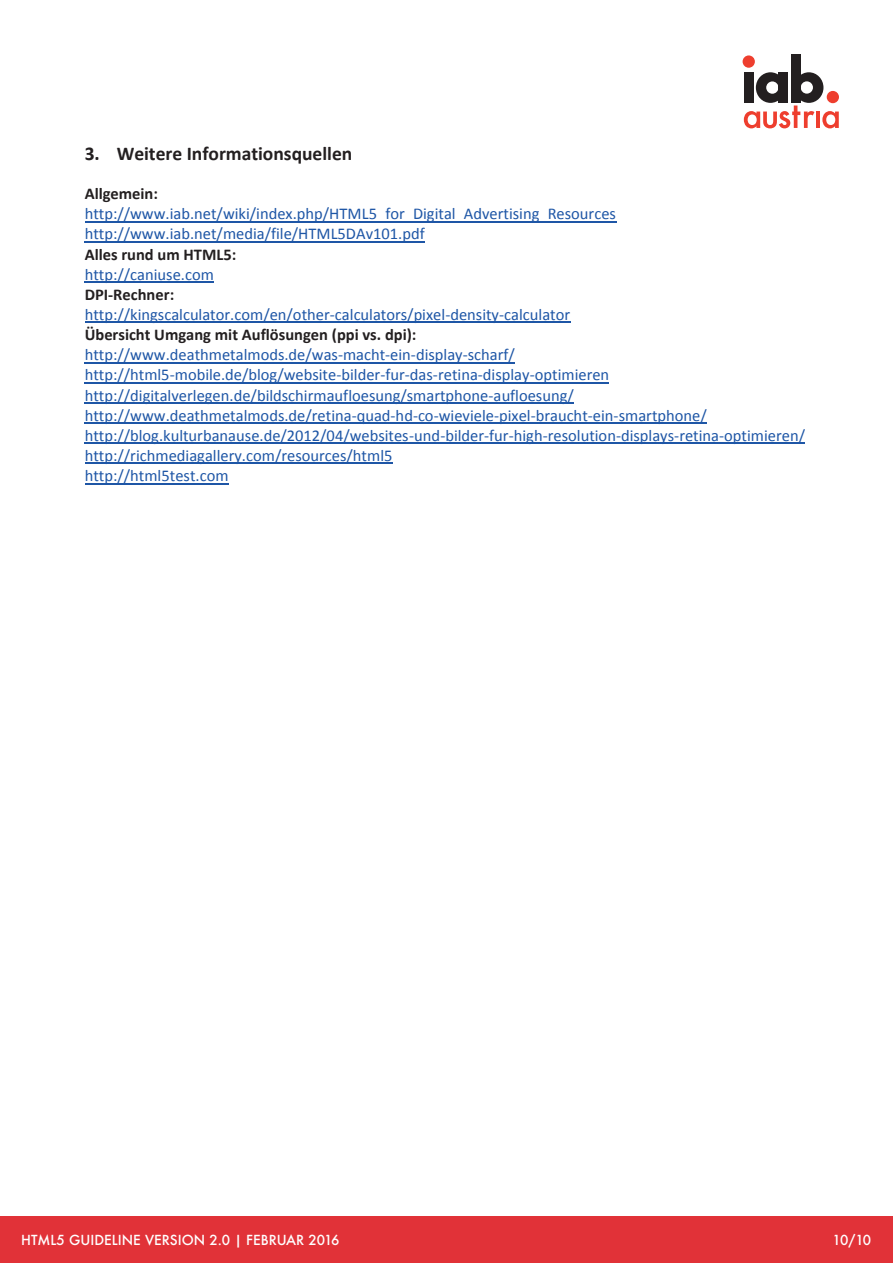
<style>
.page{position:relative;width:893px;height:1263px;background:#fff}
.page>*{position:absolute;margin:0;border:0;box-sizing:border-box;transform-origin:0 0}
.t1{font:700 19.5px "Calibri";color:#231f20}
.t2{font:16.5px/20.1px "Calibri";color:#1e56a6}
.t3{font:700 16.5px "Calibri";color:#231f20}
.t4{font:500 13.5px "Futura";color:#fff}
</style>
<div class="page">
<div style="left:0;top:1216px;width:893px;height:47px;background:#e13238"></div>
<div style="left:791px;top:55px;width:10px;height:48px;background:#231f20"></div>
<div style="left:743px;top:55px;width:12px;height:13px;background:#ee3e2e;border-radius:50%"></div>
<svg style="left:744px;top:72px;width:95px;height:56px"></svg>
<hr style="left:85px;top:221px;width:531px;height:1px;background:#1e56a6">
<hr style="left:85px;top:241px;width:340px;height:1px;background:#1e56a6">
<hr style="left:85px;top:282px;width:129px;height:1px;background:#1e56a6">
<hr style="left:85px;top:322px;width:485px;height:1px;background:#1e56a6">
<hr style="left:85px;top:362px;width:430px;height:1px;background:#1e56a6">
<hr style="left:85px;top:382px;width:524px;height:1px;background:#1e56a6">
<hr style="left:85px;top:402px;width:489px;height:2px;background:#1e56a6">
<hr style="left:85px;top:423px;width:622px;height:1px;background:#1e56a6">
<hr style="left:85px;top:443px;width:720px;height:1px;background:#1e56a6">
<hr style="left:85px;top:463px;width:307px;height:1px;background:#1e56a6">
<hr style="left:85px;top:483px;width:144px;height:1px;background:#1e56a6">
<p class="t1" style="left:85px;top:140px;width:269px">3. Weitere Informationsquellen</p>
<p class="t3" style="left:85px;top:182px;width:75px">Allgemein:</p>
<p class="t2" style="left:85px;top:203px;width:533px">http://www.iab.net/wiki/index.php/HTML5_for_Digital_Advertising_Resources http://www.iab.net/media/file/HTML5DAv101.pdf</p>
<p class="t3" style="left:85px;top:242px;width:153px">Alles rund um HTML5:</p>
<p class="t2" style="left:85px;top:264px;width:131px">http://caniuse.com</p>
<p class="t3" style="left:85px;top:283px;width:91px">DPI‐Rechner:</p>
<p class="t2" style="left:85px;top:304px;width:487px">http://kingscalculator.com/en/other‐calculators/pixel‐density‐calculator</p>
<p class="t3" style="left:85px;top:323px;width:333px">Übersicht Umgang mit Auflösungen (ppi vs. dpi):</p>
<p class="t2" style="left:85px;top:344px;width:722px">http://www.deathmetalmods.de/was‐macht‐ein‐display‐scharf/ http://html5‐mobile.de/blog/website‐bilder‐fur‐das‐retina‐display‐optimieren http://digitalverlegen.de/bildschirmaufloesung/smartphone‐aufloesung/ http://www.deathmetalmods.de/retina‐quad‐hd‐co‐wieviele‐pixel‐braucht‐ein‐smartphone/ http://blog.kulturbanause.de/2012/04/websites‐und‐bilder‐fur‐high‐resolution‐displays‐retina‐optimieren/ http://richmediagallery.com/resources/html5<br>http://html5test.com</p>
<p class="t4" style="left:21px;top:1231px;width:320px">HTML5 GUIDELINE VERSION 2.0 | FEBRUAR 2016</p>
<p class="t4" style="left:832px;top:1231px;width:40px">10/10</p>
</div>
